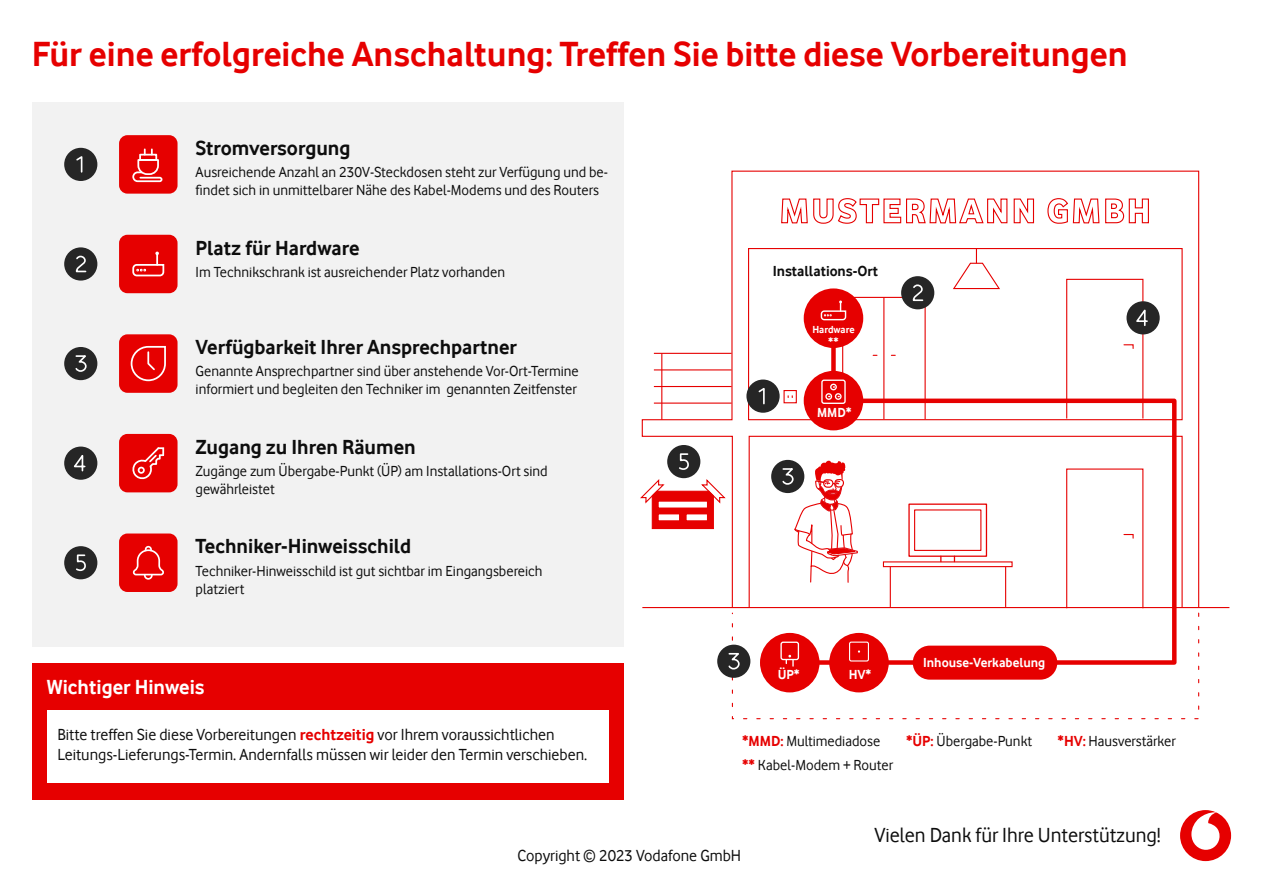
<style>
.page{position:relative;width:1263px;height:893px;background:#fff}
.page>*{position:absolute;margin:0;border:0;box-sizing:border-box;transform-origin:0 0}
.t1{font:700 36px "Vodafone Rg";color:#e60000}
.t2{font:700 21px "Vodafone Rg";color:#0d0d0d}
.t3{font:21px "Vodafone Rg";color:#0d0d0d}
.t4{font:700 21px "Vodafone Rg";color:#fff}
.t5{font:16.5px/19.8px "Vodafone Rg";color:#0d0d0d}
.t6{font:15px/18px "Vodafone Rg";color:#0d0d0d}
.t7{font:700 15px "Vodafone Rg";color:#0d0d0d}
.t8{font:700 13.5px "Vodafone Rg";color:#fff}
.t9{font:700 12px "Vodafone Rg";color:#fff}
.t10{font:700 10.5px "Vodafone Rg";color:#fff}
.s1{font-weight:700;color:#e60000}
</style>
<div class="page">
<div style="left:32px;top:102px;width:591px;height:544px;background:#f2f2f2"></div>
<svg style="left:641px;top:170px;width:559px;height:439px"></svg>
<hr style="left:642px;top:607px;width:587px;height:1px;background:#e60000">
<svg style="left:640px;top:478px;width:87px;height:52px"></svg>
<svg style="left:812px;top:342px;width:367px;height:325px"></svg>
<div style="left:747px;top:380px;width:32px;height:32px;background:#262626;border-radius:50%"></div>
<div style="left:746px;top:380px;width:34px;height:33px;border:2px solid #262626;border-radius:50%"></div>
<svg style="left:758px;top:388px;width:7px;height:17px"></svg>
<div style="left:902px;top:277px;width:31px;height:32px;background:#262626;border-radius:50%"></div>
<div style="left:901px;top:276px;width:33px;height:33px;border:2px solid #262626;border-radius:50%"></div>
<svg style="left:912px;top:284px;width:12px;height:18px"></svg>
<div style="left:772px;top:461px;width:31px;height:31px;background:#262626;border-radius:50%"></div>
<div style="left:771px;top:460px;width:33px;height:33px;border:2px solid #262626;border-radius:50%"></div>
<svg style="left:781px;top:460px;width:79px;height:123px"></svg>
<div style="left:1127px;top:302px;width:32px;height:32px;background:#262626;border-radius:50%"></div>
<div style="left:1126px;top:301px;width:34px;height:33px;border:2px solid #262626;border-radius:50%"></div>
<svg style="left:1134px;top:305px;width:14px;height:21px"></svg>
<div style="left:718px;top:645px;width:31px;height:32px;background:#262626;border-radius:50%"></div>
<div style="left:717px;top:645px;width:33px;height:33px;border:2px solid #262626;border-radius:50%"></div>
<svg style="left:728px;top:652px;width:12px;height:18px"></svg>
<div style="left:668px;top:446px;width:31px;height:31px;background:#262626;border-radius:50%"></div>
<div style="left:667px;top:445px;width:33px;height:33px;border:2px solid #262626;border-radius:50%"></div>
<svg style="left:679px;top:453px;width:10px;height:17px"></svg>
<div style="left:913px;top:646px;width:144px;height:34px;background:#e60000;border-radius:17px"></div>
<div style="left:65px;top:447px;width:32px;height:32px;background:#262626;border-radius:50%"></div>
<div style="left:64px;top:447px;width:33px;height:33px;border:2px solid #262626;border-radius:50%"></div>
<svg style="left:71px;top:451px;width:15px;height:21px"></svg>
<div style="left:65px;top:547px;width:32px;height:31px;background:#262626;border-radius:50%"></div>
<div style="left:64px;top:546px;width:33px;height:33px;border:2px solid #262626;border-radius:50%"></div>
<svg style="left:76px;top:554px;width:10px;height:18px"></svg>
<div style="left:804px;top:288px;width:59px;height:60px;background:#e60000;border-radius:50%"></div>
<svg style="left:821px;top:300px;width:25px;height:21px"></svg>
<div style="left:65px;top:149px;width:32px;height:31px;background:#262626;border-radius:50%"></div>
<div style="left:64px;top:148px;width:33px;height:33px;border:2px solid #262626;border-radius:50%"></div>
<svg style="left:76px;top:156px;width:7px;height:17px"></svg>
<div style="left:119px;top:135px;width:59px;height:59px;background:#e60000;border-radius:8px"></div>
<svg style="left:132px;top:149px;width:31px;height:34px"></svg>
<div style="left:32px;top:663px;width:591px;height:136px;background:#e60000"></div>
<div style="left:47px;top:710px;width:562px;height:72px;background:#fff"></div>
<div style="left:804px;top:371px;width:59px;height:59px;background:#e60000;border-radius:50%"></div>
<div style="left:821px;top:380px;width:25px;height:24px;border:1px solid #fff;border-radius:2px"></div>
<div style="left:830px;top:384px;width:7px;height:6px;border:1px solid #fff;border-radius:50%"></div>
<div style="left:825px;top:393px;width:7px;height:7px;border:1px solid #fff;border-radius:50%"></div>
<div style="left:835px;top:393px;width:7px;height:7px;border:1px solid #fff;border-radius:50%"></div>
<div style="left:65px;top:248px;width:32px;height:32px;background:#262626;border-radius:50%"></div>
<div style="left:64px;top:247px;width:33px;height:34px;border:2px solid #262626;border-radius:50%"></div>
<svg style="left:75px;top:255px;width:12px;height:18px"></svg>
<div style="left:119px;top:235px;width:59px;height:58px;background:#e60000;border-radius:8px"></div>
<svg style="left:132px;top:252px;width:33px;height:25px"></svg>
<div style="left:760px;top:633px;width:59px;height:59px;background:#e60000;border-radius:50%"></div>
<div style="left:780px;top:642px;width:19px;height:18px;border:1px solid #fff;border-radius:2px"></div>
<svg style="left:786px;top:655px;width:8px;height:11px"></svg>
<div style="left:829px;top:633px;width:60px;height:59px;background:#e60000;border-radius:50%"></div>
<div style="left:849px;top:642px;width:20px;height:19px;border:1px solid #fff;border-radius:2px"></div>
<div style="left:1180px;top:810px;width:51px;height:51px;background:#e60000;border-radius:50%"></div>
<svg style="left:1191px;top:812px;width:28px;height:38px"></svg>
<div style="left:65px;top:348px;width:32px;height:31px;background:#262626;border-radius:50%"></div>
<div style="left:64px;top:347px;width:33px;height:33px;border:2px solid #262626;border-radius:50%"></div>
<svg style="left:75px;top:355px;width:12px;height:17px"></svg>
<div style="left:119px;top:334px;width:59px;height:59px;background:#e60000;border-radius:8px"></div>
<svg style="left:130px;top:345px;width:36px;height:37px"></svg>
<div style="left:119px;top:434px;width:59px;height:58px;background:#e60000;border-radius:8px"></div>
<svg style="left:132px;top:447px;width:33px;height:33px"></svg>
<div style="left:119px;top:533px;width:59px;height:59px;background:#e60000;border-radius:8px"></div>
<svg style="left:132px;top:545px;width:32px;height:35px"></svg>
<h1 class="t1" style="left:32px;top:33px;width:1097px">Für eine erfolgreiche Anschaltung: Treffen Sie bitte diese Vorbereitungen</h1>
<h2 class="t2" style="left:196px;top:136px;width:156px">Stromversorgung</h2>
<p class="t6" style="left:196px;top:163px;width:414px">Ausreichende Anzahl an 230V-Steckdosen steht zur Verfügung und be&shy;findet sich in unmittelbarer Nähe des Kabel-Modems und des Routers</p>
<h2 class="t2" style="left:196px;top:235px;width:165px">Platz für Hardware</h2>
<p class="t6" style="left:196px;top:263px;width:311px">Im Technikschrank ist ausreichender Platz vorhanden</p>
<h2 class="t2" style="left:196px;top:335px;width:323px">Verfügbarkeit Ihrer Ansprechpartner</h2>
<p class="t6" style="left:196px;top:362px;width:385px">Genannte Ansprechpartner sind über anstehende Vor-Ort-Termine informiert und begleiten den Techniker im genannten Zeitfenster</p>
<h2 class="t2" style="left:196px;top:435px;width:222px">Zugang zu Ihren Räumen</h2>
<p class="t6" style="left:196px;top:462px;width:354px">Zugänge zum Übergabe-Punkt (ÜP) am Installations-Ort sind gewährleistet</p>
<h2 class="t2" style="left:196px;top:534px;width:217px">Techniker-Hinweisschild</h2>
<p class="t6" style="left:196px;top:561px;width:348px">Techniker-Hinweisschild ist gut sichtbar im Eingangsbereich platziert</p>
<h2 class="t4" style="left:47px;top:674px;width:159px">Wichtiger Hinweis</h2>
<p class="t5" style="left:57px;top:725px;width:531px">Bitte treffen Sie diese Vorbereitungen <span class="s1">rechtzeitig</span> vor Ihrem voraussichtlichen<br>Leitungs-Lieferungs-Termin. Andernfalls müssen wir leider den Termin verschieben.</p>
<p class="t7" style="left:773px;top:262px;width:107px">Installations-Ort</p>
<p class="t10" style="left:812px;top:323px;width:44px">Hardware</p>
<p class="t9" style="left:828px;top:335px;width:12px">**</p>
<p class="t8" style="left:817px;top:405px;width:36px">MMD*</p>
<p class="t8" style="left:778px;top:667px;width:24px">ÜP*</p>
<p class="t8" style="left:849px;top:667px;width:24px">HV*</p>
<p class="t8" style="left:923px;top:654px;width:124px">Inhouse-Verkabelung</p>
<p class="t6" style="left:742px;top:732px;width:140px"><span class="s1">*MMD:</span> Multimediadose</p>
<p class="t6" style="left:906px;top:732px;width:128px"><span class="s1">*ÜP:</span> Übergabe-Punkt</p>
<p class="t6" style="left:1057px;top:732px;width:120px"><span class="s1">*HV:</span> Hausverstärker</p>
<p class="t6" style="left:742px;top:755px;width:153px"><span class="s1">**</span> Kabel-Modem + Router</p>
<h2 class="t3" style="left:874px;top:823px;width:288px">Vielen Dank für Ihre Unterstützung!</h2>
<p class="t5" style="left:517px;top:845px;width:225px">Copyright © 2023 Vodafone GmbH</p>
</div>
